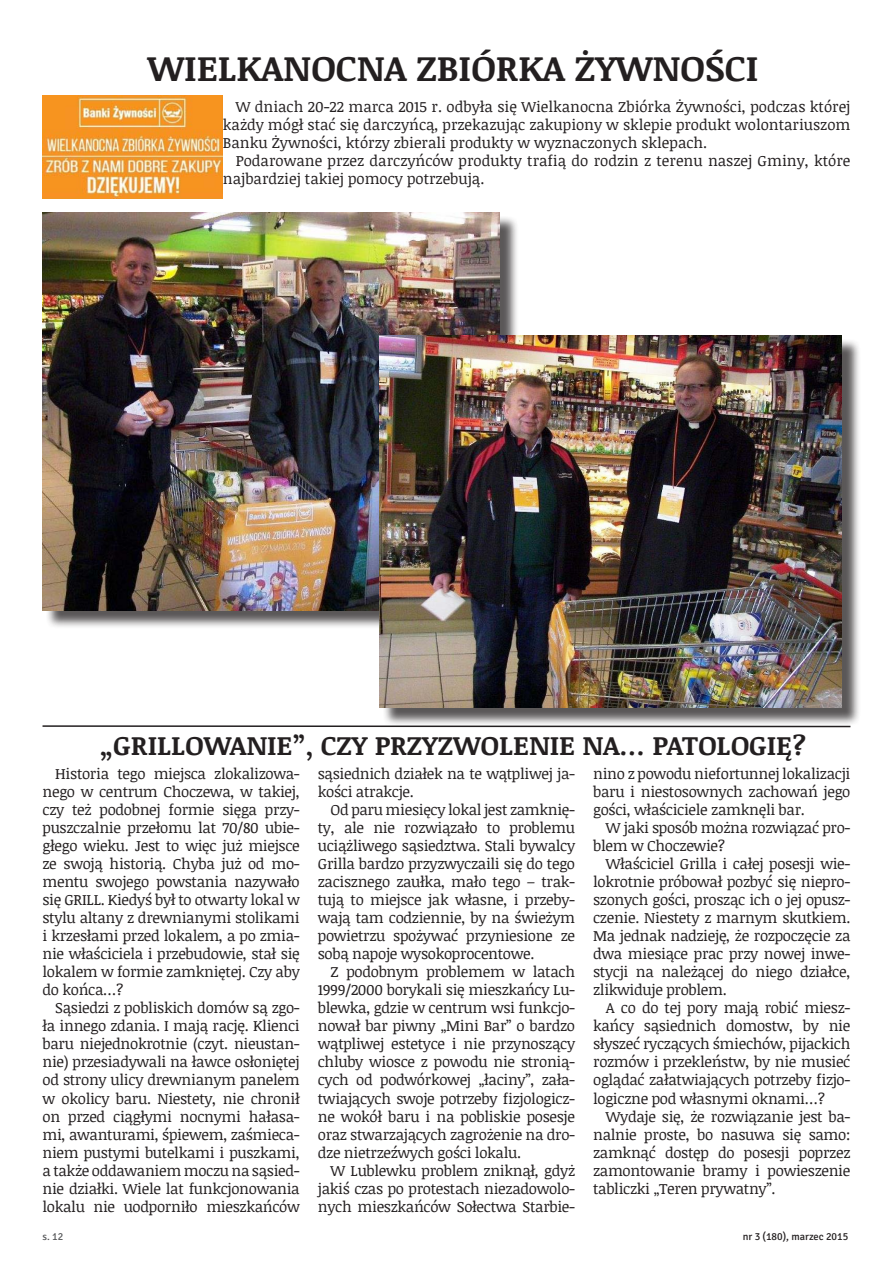
<style>
.page{position:relative;width:893px;height:1263px;background:#fff}
.page>*{position:absolute;margin:0;border:0;box-sizing:border-box;transform-origin:0 0}
.t1{font:700 36px "Noticia Text";color:#231f20}
.t2{font:700 27px "Noticia Text";color:#231f20}
.t3{font:15px/18px "Noticia Text";letter-spacing:-.02em;color:#231f20;text-align:justify}
.t4{font:15px/18px "Noticia Text";color:#231f20}
.t5{font:10.5px "Signika";color:#231f20}
.t6{font:10.5px "Signika";color:#57585a}
</style>
<div class="page">
<img style="left:43px;top:96px;width:180px;height:102px">
<div style="left:45px;top:215px;width:473px;height:413px;background:#231f20;opacity:.75"></div>
<img style="left:43px;top:213px;width:457px;height:397px">
<div style="left:382px;top:338px;width:479px;height:388px;background:#231f20;opacity:.75"></div>
<img style="left:379px;top:336px;width:463px;height:371px">
<hr style="left:43px;top:725px;width:807px;height:2px;background:#231f20">
<h1 class="t1" style="left:147px;top:43px;width:612px">WIELKANOCNA ZBIÓRKA ŻYWNOŚCI</h1>
<p class="t3" style="left:223px;top:97px;width:629px;text-indent:13px">W dniach 20-22 marca 2015 r. odbyła się Wielkanocna Zbiórka Żywności, podczas której każdy mógł stać się darczyńcą, przekazując zakupiony w sklepie produkt wolontariuszom Banku Żywności, którzy zbierali produkty w wyznaczonych sklepach.</p>
<p class="t4" style="left:223px;top:151px;width:629px;text-indent:13px">Podarowane przez darczyńców produkty trafią do rodzin z terenu naszej Gminy, które najbardziej takiej pomocy potrzebują.</p>
<h2 class="t2" style="left:100px;top:726px;width:707px">„GRILLOWANIE”, CZY PRZYZWOLENIE NA… PATOLOGIĘ?</h2>
<p class="t3" style="left:43px;top:765px;width:259px;text-indent:13px">Historia tego miejsca zlokalizowa&shy;nego w centrum Choczewa, w takiej, czy też podobnej formie sięga przy&shy;puszczalnie przełomu lat 70/80 ubie&shy;głego wieku. Jest to więc już miejsce ze swoją historią. Chyba już od mo&shy;mentu swojego powstania nazywało się GRILL. Kiedyś był to otwarty lokal w stylu altany z drewnianymi stolikami i krzesłami przed lokalem, a po zmia&shy;nie właściciela i przebudowie, stał się lokalem w formie zamkniętej. Czy aby do końca…?</p>
<p class="t3" style="left:43px;top:999px;width:259px;text-indent:13px">Sąsiedzi z pobliskich domów są zgo&shy;ła innego zdania. I mają rację. Klienci baru niejednokrotnie (czyt. nieustan&shy;nie) przesiadywali na ławce osłoniętej od strony ulicy drewnianym panelem w okolicy baru. Niestety, nie chronił on przed ciągłymi nocnymi hałasa&shy;mi, awanturami, śpiewem, zaśmieca&shy;niem pustymi butelkami i puszkami, a także oddawaniem moczu na sąsied&shy;nie działki. Wiele lat funkcjonowania lokalu nie uodporniło mieszkańców</p>
<p class="t3" style="left:318px;top:765px;width:259px">sąsiednich działek na te wątpliwej ja&shy;kości atrakcje.</p>
<p class="t3" style="left:318px;top:801px;width:259px;text-indent:13px">Od paru miesięcy lokal jest zamknię&shy;ty, ale nie rozwiązało to problemu uciążliwego sąsiedztwa. Stali bywalcy Grilla bardzo przyzwyczaili się do tego zacisznego zaułka, mało tego – trak&shy;tują to miejsce jak własne, i przeby&shy;wają tam codziennie, by na świeżym powietrzu spożywać przyniesione ze sobą napoje wysokoprocentowe.</p>
<p class="t3" style="left:318px;top:963px;width:259px;text-indent:13px">Z podobnym problemem w latach 1999/2000 borykali się mieszkańcy Lu&shy;blewka, gdzie w centrum wsi funkcjo&shy;nował bar piwny „Mini Bar” o bardzo wątpliwej estetyce i nie przynoszący chluby wiosce z powodu nie stronią&shy;cych od podwórkowej „łaciny”, zała&shy;twiających swoje potrzeby fizjologicz&shy;ne wokół baru i na pobliskie posesje oraz stwarzających zagrożenie na dro&shy;dze nietrzeźwych gości lokalu.</p>
<p class="t3" style="left:318px;top:1161px;width:259px;text-indent:13px">W Lublewku problem zniknął, gdyż jakiś czas po protestach niezadowolo&shy;nych mieszkańców Sołectwa Starbie-</p>
<p class="t3" style="left:593px;top:765px;width:259px">nino z powodu niefortunnej lokalizacji baru i niestosownych zachowań jego gości, właściciele zamknęli bar.</p>
<p class="t3" style="left:593px;top:819px;width:259px;text-indent:13px">W jaki sposób można rozwiązać pro&shy;blem w Choczewie?</p>
<p class="t3" style="left:593px;top:855px;width:259px;text-indent:13px">Właściciel Grilla i całej posesji wie&shy;lokrotnie próbował pozbyć się niepro&shy;szonych gości, prosząc ich o jej opusz&shy;czenie. Niestety z marnym skutkiem.<br>Ma jednak nadzieję, że rozpoczęcie za dwa miesiące prac przy nowej inwe&shy;stycji na należącej do niego działce, zlikwiduje problem.</p>
<p class="t3" style="left:593px;top:999px;width:259px;text-indent:13px">A co do tej pory mają robić miesz&shy;kańcy sąsiednich domostw, by nie słyszeć ryczących śmiechów, pijackich rozmów i przekleństw, by nie musieć oglądać załatwiających potrzeby fizjo&shy;logiczne pod własnymi oknami…?</p>
<p class="t3" style="left:593px;top:1107px;width:259px;text-indent:13px">Wydaje się, że rozwiązanie jest ba&shy;nalnie proste, bo nasuwa się samo: zamknąć dostęp do posesji poprzez zamontowanie bramy i powieszenie tabliczki „Teren prywatny”.</p>
<p class="t6" style="left:43px;top:1230px;width:22px">s. 12</p>
<p class="t5" style="left:743px;top:1230px;width:107px">nr 3 (180), marzec 2015</p>
</div>
